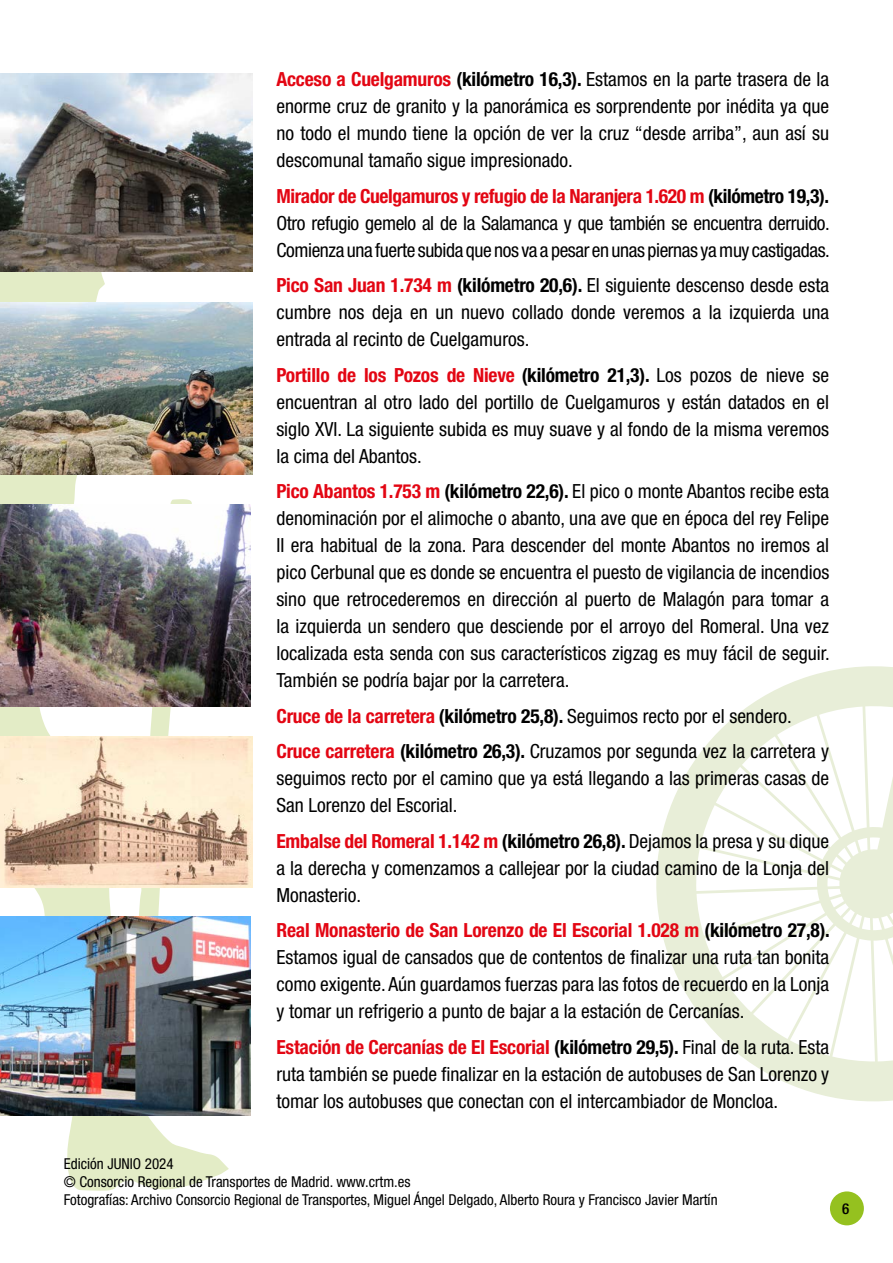
<style>
.page{position:relative;width:893px;height:1263px;background:#fff}
.page>*{position:absolute;margin:0;border:0;box-sizing:border-box;transform-origin:0 0}
.t1{font:condensed 19.5px/27px "Helvetica Neue LT Std";color:#000;text-align:justify}
.t2{font:condensed 15px/18px "Helvetica Neue LT Std";color:#000}
.t3{font:500 condensed 15px "Helvetica Neue LT Std";color:#000}
.s1{font-weight:700;color:#e30613}
.s2{font-weight:700}
</style>
<div class="page">
<div style="left:830px;top:1191px;width:34px;height:34px;background:#95c11f;border-radius:50%"></div>
<svg style="left:0;top:271px;width:229px;height:920px"></svg>
<svg style="left:656px;top:666px;width:237px;height:436px"></svg>
<img style="left:0;top:73px;width:253px;height:198px">
<img style="left:0;top:302px;width:253px;height:173px">
<img style="left:0;top:505px;width:250px;height:202px">
<img style="left:0;top:736px;width:253px;height:151px">
<img style="left:0;top:916px;width:251px;height:199px">
<p class="t1" style="left:276px;top:66px;width:554px"><span class="s1">Acceso a Cuelgamuros</span> <span class="s2">(kilómetro 16,3).</span> Estamos en la parte trasera de la enorme cruz de granito y la panorámica es sorprendente por inédita ya que no todo el mundo tiene la opción de ver la cruz “desde arriba”, aun así su descomunal tamaño sigue impresionado.</p>
<p class="t1" style="left:276px;top:182px;width:555px"><span class="s1">Mirador de Cuelgamuros y refugio de la Naranjera 1.620 m</span> <span class="s2">(kilómetro 19,3).<br></span>Otro refugio gemelo al de la Salamanca y que también se encuentra derruido.<br>Comienza una fuerte subida que nos va a pesar en unas piernas ya muy castigadas.</p>
<p class="t1" style="left:276px;top:272px;width:554px"><span class="s1">Pico San Juan 1.734 m</span> <span class="s2">(kilómetro 20,6).</span> El siguiente descenso desde esta cumbre nos deja en un nuevo collado donde veremos a la izquierda una entrada al recinto de Cuelgamuros.</p>
<p class="t1" style="left:276px;top:361px;width:554px"><span class="s1">Portillo de los Pozos de Nieve</span> <span class="s2">(kilómetro 21,3).</span> Los pozos de nieve se encuentran al otro lado del portillo de Cuelgamuros y están datados en el siglo XVI. La siguiente subida es muy suave y al fondo de la misma veremos la cima del Abantos.</p>
<p class="t1" style="left:276px;top:478px;width:555px"><span class="s1">Pico Abantos 1.753 m</span> <span class="s2">(kilómetro 22,6).</span> El pico o monte Abantos recibe esta denominación por el alimoche o abanto, una ave que en época del rey Felipe II era habitual de la zona. Para descender del monte Abantos no iremos al pico Cerbunal que es donde se encuentra el puesto de vigilancia de incendios sino que retrocederemos en dirección al puerto de Malagón para tomar a la izquierda un sendero que desciende por el arroyo del Romeral. Una vez localizada esta senda con sus característicos zigzag es muy fácil de seguir.<br>También se podría bajar por la carretera.</p>
<p class="t1" style="left:276px;top:698px;width:554px;line-height:35.5px"><span class="s1">Cruce de la carretera</span> <span class="s2">(kilómetro 25,8).</span> Seguimos recto por el sendero.<br><span class="s1">Cruce carretera</span> <span class="s2">(kilómetro 26,3).</span> Cruzamos por segunda vez la carretera y</p>
<p class="t1" style="left:276px;top:765px;width:554px">seguimos recto por el camino que ya está llegando a las primeras casas de<br>San Lorenzo del Escorial.</p>
<p class="t1" style="left:276px;top:827px;width:554px"><span class="s1">Embalse del Romeral 1.142 m</span> <span class="s2">(kilómetro 26,8).</span> Dejamos la presa y su dique a la derecha y comenzamos a callejear por la ciudad camino de la Lonja del Monasterio.</p>
<p class="t1" style="left:276px;top:917px;width:555px"><span class="s1">Real Monasterio de San Lorenzo de El Escorial 1.028 m</span> <span class="s2">(kilómetro 27,8).<br></span>Estamos igual de cansados que de contentos de finalizar una ruta tan bonita como exigente. Aún guardamos fuerzas para las fotos de recuerdo en la Lonja y tomar un refrigerio a punto de bajar a la estación de Cercanías.</p>
<p class="t1" style="left:276px;top:1033px;width:554px"><span class="s1">Estación de Cercanías de El Escorial</span> <span class="s2">(kilómetro 29,5).</span> Final de la ruta. Esta ruta también se puede finalizar en la estación de autobuses de San Lorenzo y tomar los autobuses que conectan con el intercambiador de Moncloa.</p>
<p class="t2" style="left:64px;top:1154px;width:655px">Edición JUNIO 2024<br>© Consorcio Regional de Transportes de Madrid. www.crtm.es<br>Fotografías: Archivo Consorcio Regional de Transportes, Miguel Ángel Delgado, Alberto Roura y Francisco Javier Martín</p>
<p class="t3" style="left:842px;top:1200px;width:9px">6</p>
</div>
